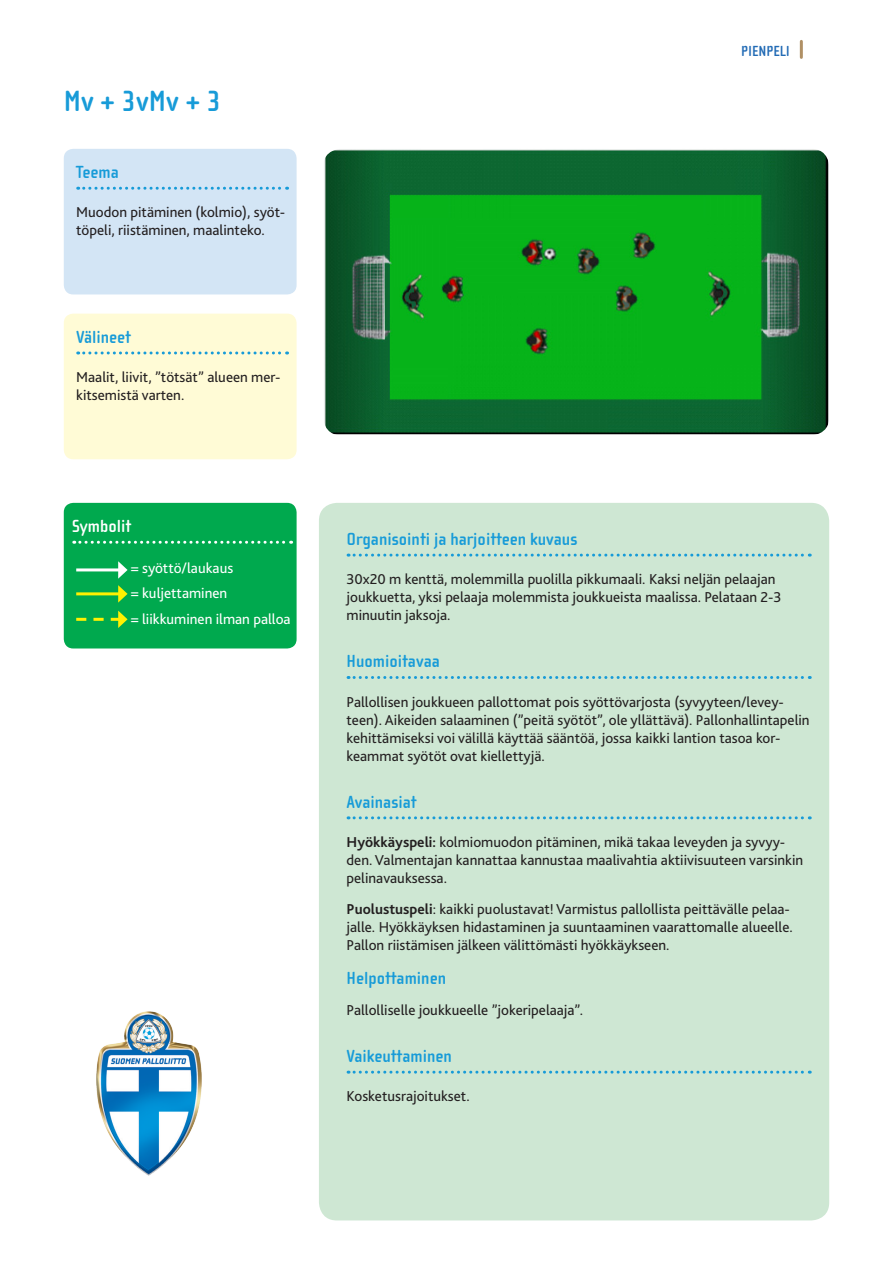
<style>
.page{position:relative;width:893px;height:1263px;background:#fff}
.page>*{position:absolute;margin:0;border:0;box-sizing:border-box;transform-origin:0 0}
.Harjoitusotsikko{font:700 30px "Cholla Sans OT";color:#179bd8}
.Harjoituslaatikko_ot{font:700 18px "Cholla Sans OT";color:#179bd8}
.Leipäteksti{font:700 18px "Cholla Sans OT";color:#179bd8}
.Harjoituslaatikko_ot-2{font:700 18px "Cholla Sans OT";color:#fff}
.Leipäteksti-2{font:15px/18px "Bliss 2";color:#231f20}
.Leipäteksti-3{font:15px "Bliss 2";color:#fff}
.Sivunumero{font:700 15px "Cholla Sans OT";color:#226bb5}
.s1{font-weight:700}
</style>
<div class="page">
<div style="left:64px;top:149px;width:233px;height:145px;background:#d3e5f5;border-radius:9px"></div>
<svg style="left:78px;top:187px;width:210px;height:3px"></svg>
<div style="left:319px;top:503px;width:510px;height:717px;background:#cee7d3;border-radius:18px"></div>
<svg style="left:348px;top:554px;width:462px;height:3px"></svg>
<svg style="left:348px;top:676px;width:462px;height:3px"></svg>
<svg style="left:348px;top:816px;width:462px;height:3px"></svg>
<svg style="left:348px;top:1071px;width:462px;height:3px"></svg>
<hr style="left:800px;top:41px;width:3px;height:16px;background:#b09065">
<div style="left:64px;top:314px;width:233px;height:145px;background:#fffbd6;border-radius:9px"></div>
<svg style="left:78px;top:351px;width:210px;height:3px"></svg>
<div style="left:64px;top:503px;width:233px;height:145px;background:#00a94e;border-radius:9px"></div>
<svg style="left:74px;top:541px;width:218px;height:3px"></svg>
<hr style="left:76px;top:568px;width:45px;height:3px;background:#fff">
<svg style="left:118px;top:561px;width:10px;height:18px"></svg>
<hr style="left:76px;top:592px;width:45px;height:3px;background:#fff101">
<svg style="left:118px;top:585px;width:10px;height:18px"></svg>
<svg style="left:76px;top:611px;width:52px;height:17px"></svg>
<img style="left:96px;top:1011px;width:106px;height:165px">
<img style="left:324px;top:149px;width:505px;height:286px">
<p class="Harjoitusotsikko" style="left:64px;top:85px;width:159px">Mv + 3vMv + 3</p>
<p class="Harjoituslaatikko_ot" style="left:76px;top:163px;width:44px">Teema</p>
<p class="Leipäteksti-2" style="left:76px;top:203px;width:211px">Muodon pitäminen (kolmio), syöt&shy;töpeli, riistäminen, maalinteko.</p>
<p class="Harjoituslaatikko_ot" style="left:76px;top:327px;width:56px">Välineet</p>
<p class="Leipäteksti-2" style="left:76px;top:368px;width:206px">Maalit, liivit, ”tötsät” alueen mer&shy;kitsemistä varten.</p>
<p class="Harjoituslaatikko_ot-2" style="left:72px;top:517px;width:60px">Symbolit</p>
<p class="Leipäteksti-3" style="left:131px;top:559px;width:104px">= syöttö/laukaus</p>
<p class="Leipäteksti-3" style="left:131px;top:584px;width:98px">= kuljettaminen</p>
<p class="Leipäteksti-3" style="left:131px;top:609px;width:161px">= liikkuminen ilman palloa</p>
<p class="Sivunumero" style="left:741px;top:43px;width:50px">PIENPELI</p>
<p class="Harjoituslaatikko_ot" style="left:347px;top:529px;width:232px">Organisointi ja harjoitteen kuvaus</p>
<p class="Leipäteksti-2" style="left:347px;top:570px;width:437px">30x20 m kenttä, molemmilla puolilla pikkumaali. Kaksi neljän pelaajan joukkuetta, yksi pelaaja molemmista joukkueista maalissa. Pelataan 2-3 minuutin jaksoja.</p>
<p class="Harjoituslaatikko_ot" style="left:347px;top:652px;width:95px">Huomioitavaa</p>
<p class="Leipäteksti-2" style="left:347px;top:692px;width:465px">Pallollisen joukkueen pallottomat pois syöttövarjosta (syvyyteen/levey&shy;teen). Aikeiden salaaminen (”peitä syötöt”, ole yllättävä). Pallonhallintapelin kehittämiseksi voi välillä käyttää sääntöä, jossa kaikki lantion tasoa kor&shy;keammat syötöt ovat kiellettyjä.</p>
<p class="Harjoituslaatikko_ot" style="left:347px;top:792px;width:72px">Avainasiat</p>
<p class="Leipäteksti-2" style="left:347px;top:833px;width:458px"><span class="s1">Hyökkäyspeli:</span> kolmiomuodon pitäminen, mikä takaa leveyden ja syvyy&shy;den. Valmentajan kannattaa kannustaa maalivahtia aktiivisuuteen varsinkin pelinavauksessa.</p>
<p class="Leipäteksti-2" style="left:347px;top:899px;width:448px"><span class="s1">Puolustuspeli</span>: kaikki puolustavat! Varmistus pallollista peittävälle pelaa&shy;jalle. Hyökkäyksen hidastaminen ja suuntaaminen vaarattomalle alueelle.<br>Pallon riistämisen jälkeen välittömästi hyökkäykseen.</p>
<p class="Leipäteksti" style="left:347px;top:968px;width:101px">Helpottaminen</p>
<p class="Leipäteksti-2" style="left:347px;top:1001px;width:238px">Pallolliselle joukkueelle ”jokeripelaaja”.</p>
<p class="Harjoituslaatikko_ot" style="left:347px;top:1046px;width:107px">Vaikeuttaminen</p>
<p class="Leipäteksti-2" style="left:347px;top:1087px;width:125px">Kosketusrajoitukset.</p>
</div>
